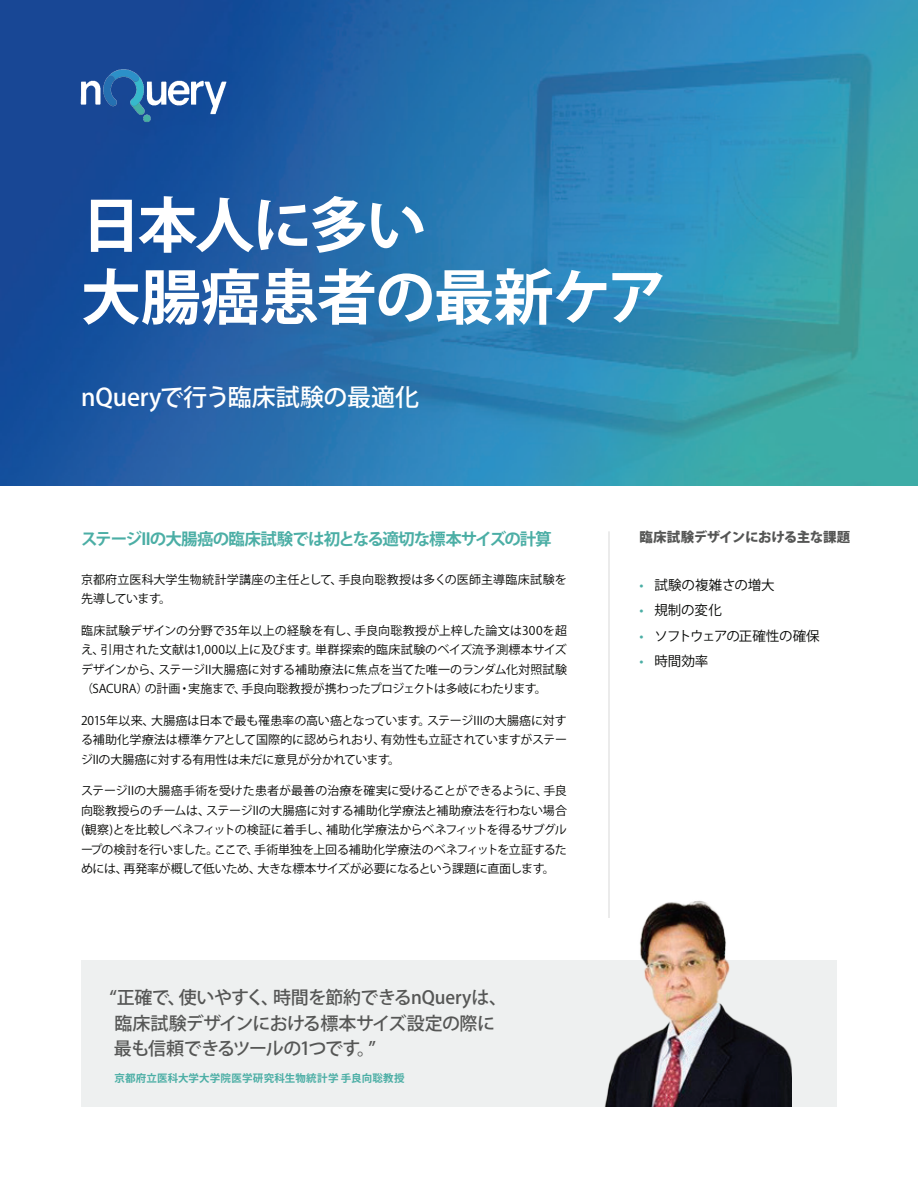
<style>
.page{position:relative;width:918px;height:1188px;background:#fff}
.page>*{position:absolute;margin:0;border:0;box-sizing:border-box;transform-origin:0 0}
.t1{font:700 60px/72px "Koz Go Pr 6 N";letter-spacing:-.035em;color:#fff}
.t2{font:500 24px "Koz Go Pr 6 N";letter-spacing:-.005em;color:#fff}
.t3{font:500 18px/25.5px "Koz Go Pr 6 N";letter-spacing:-.03em;color:#555655}
.t4{font:700 16.5px "Koz Go Pr 6 N";letter-spacing:-.06em;color:#4baea5}
.t5{font:13.5px "Koz Go Pr 6 N";letter-spacing:-.005em;color:#040503}
.t6{font:800 13.5px "Koz Go Pr 6 N";letter-spacing:-.03em;color:#555655}
.t7{font:13.5px "Koz Go Pr 6 N";letter-spacing:-.065em;color:#040503}
.t8{font:12px/19.5px "Koz Go Pr 6 N";letter-spacing:-.025em;color:#040503;text-align:justify}
.t9{font:12px/19.5px "Koz Go Pr 6 N";letter-spacing:.01em;color:#040503}
.t10{font:700 10.5px "Koz Go Pr 6 N";letter-spacing:.015em;color:#4baea5}
.s1{color:#4baea5}
</style>
<div class="page">
<img style="left:0;top:0;width:918px;height:486px">
<div style="left:81px;top:960px;width:756px;height:147px;background:#eef0f0"></div>
<div style="left:55px;top:43px;width:195px;height:103px;background:#184795"></div>
<img style="left:80px;top:69px;width:164px;height:77px">
<hr style="left:609px;top:531px;width:1px;height:387px;background:#d8d8d8">
<img style="left:604px;top:899px;width:188px;height:208px">
<h1 class="t1" style="left:81px;top:191px;width:587px">日本人に多い<br>大腸癌患者の最新ケア</h1>
<h2 class="t2" style="left:81px;top:384px;width:339px">nQueryで行う臨床試験の最適化</h2>
<h3 class="t4" style="left:81px;top:529px;width:472px">ステージIIの大腸癌の臨床試験では初となる適切な標本サイズの計算</h3>
<p class="t9" style="left:81px;top:570px;width:487px">京都府立医科大学生物統計学講座の主任として、手良向聡教授は多くの医師主導臨床試験を先導しています。</p>
<p class="t8" style="left:81px;top:621px;width:488px">臨床試験デザインの分野で35年以上の経験を有し、手良向聡教授が上梓した論文は300を超え、引用された文献は1,000以上に及びます。単群探索的臨床試験のベイズ流予測標本サイズデザインから、ステージII大腸癌に対する補助療法に焦点を当てた唯一のランダム化対照試験（SACURA）の計画・実施まで、手良向聡教授が携わったプロジェクトは多岐にわたります。</p>
<p class="t8" style="left:81px;top:711px;width:488px">2015年以来、大腸癌は日本で最も罹患率の高い癌となっています。ステージIIIの大腸癌に対する補助化学療法は標準ケアとして国際的に認められおり、有効性も立証されていますがステージIIの大腸癌に対する有用性は未だに意見が分かれています。</p>
<p class="t8" style="left:81px;top:781px;width:488px">ステージIIの大腸癌手術を受けた患者が最善の治療を確実に受けることができるように、手良向聡教授らのチームは、ステージIIの大腸癌に対する補助化学療法と補助療法を行わない場合(観察)とを比較しベネフィットの検証に着手し、補助化学療法からベネフィットを得るサブグループの検討を行いました。ここで、手術単独を上回る補助化学療法のベネフィットを立証するためには、再発率が概して低いため、大きな標本サイズが必要になるという課題に直面します。</p>
<h3 class="t3" style="left:110px;top:985px;width:399px">“正確で、使いやすく、時間を節約できるnQueryは、臨床試験デザインにおける標本サイズ設定の際に最も信頼できるツールの1つです。”</h3>
<p class="t10" style="left:114px;top:1072px;width:292px">京都府立医科大学大学院医学研究科生物統計学 手良向聡教授</p>
<p class="t6" style="left:639px;top:530px;width:213px">臨床試験デザインにおける主な課題</p>
<p class="t5" style="left:639px;top:577px;width:137px"><span class="s1">•</span> 試験の複雑さの増大</p>
<p class="t5" style="left:639px;top:603px;width:84px"><span class="s1">•</span> 規制の変化</p>
<p class="t7" style="left:639px;top:628px;width:182px"><span class="s1">•</span> ソフトウェアの正確性の確保</p>
<p class="t5" style="left:639px;top:654px;width:71px"><span class="s1">•</span> 時間効率</p>
</div>
